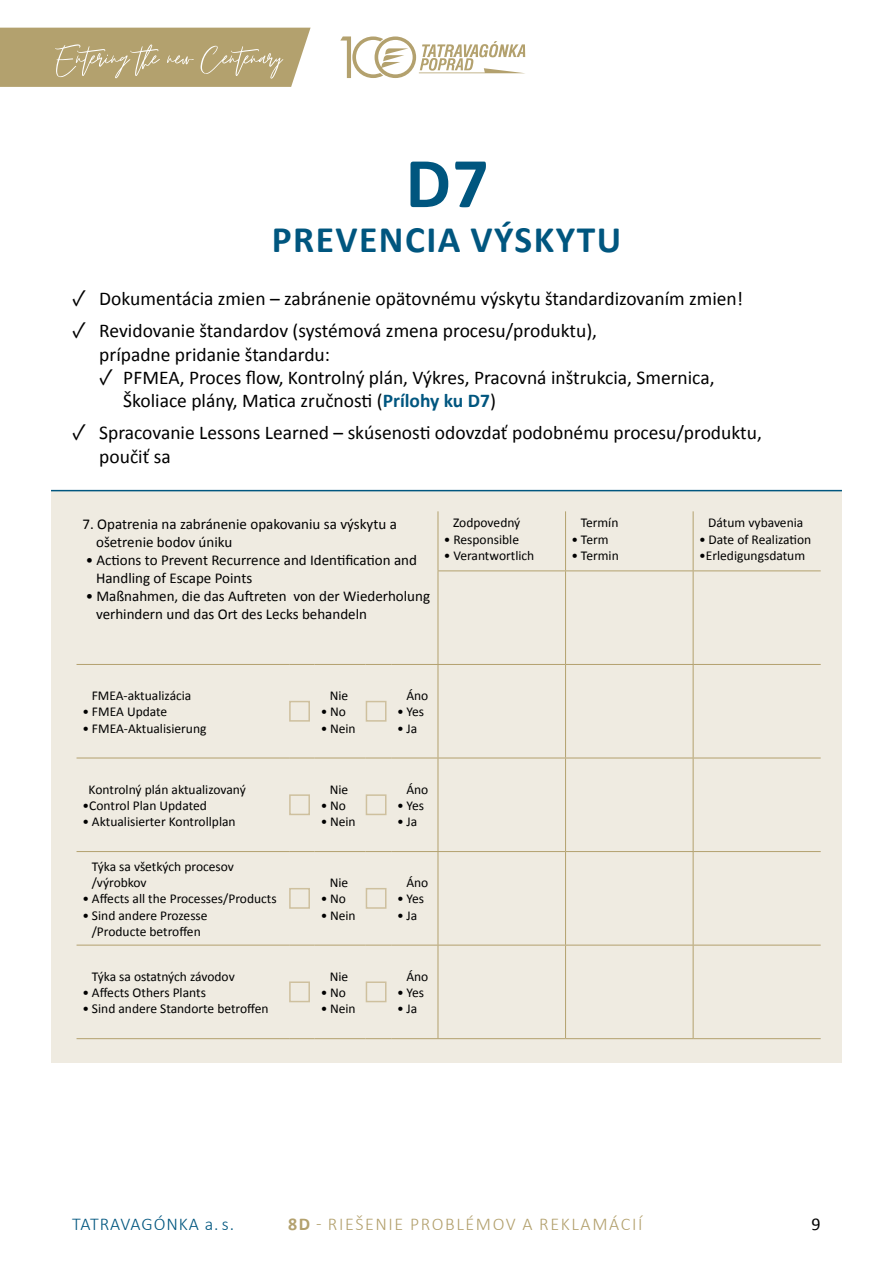
<style>
.page{position:relative;width:893px;height:1263px;background:#fff}
.page>*{position:absolute;margin:0;border:0;box-sizing:border-box;transform-origin:0 0}
.t1{font:700 72px "Calibri";color:#00567f}
.t2{font:700 37.5px "Calibri";letter-spacing:.04em;color:#00567f}
.t3{font:19.5px/23.4px "Calibri";color:#000}
.t4{font:300 18px "Calibri";letter-spacing:.09em;color:#b3a16e}
.t5{font:300 18px "Calibri";letter-spacing:.05em;color:#00567f}
.t6{font:18px "Calibri";color:#000}
.t7{font:15px/18px "Calibri";color:#000}
.t8{font:13.5px/16.2px "Calibri";color:#000}
.s1{font-family:"Acumin Pro"}
.s2{font-weight:700;color:#00567f}
.s3{font-weight:700}
</style>
<div class="page">
<svg style="left:340px;top:36px;width:186px;height:42px"></svg>
<svg style="left:0;top:28px;width:311px;height:59px;background:#b8a879"></svg>
<div style="left:51px;top:491px;width:791px;height:572px;background:#efebe1"></div>
<hr style="left:51px;top:490px;width:791px;height:1px;background:#00567f">
<hr style="left:438px;top:570px;width:128px;height:1px;background:#b3a16e">
<hr style="left:566px;top:570px;width:127px;height:1px;background:#b3a16e">
<hr style="left:693px;top:570px;width:128px;height:1px;background:#b3a16e">
<hr style="left:438px;top:664px;width:128px;height:1px;background:#b3a16e">
<hr style="left:566px;top:664px;width:127px;height:1px;background:#b3a16e">
<hr style="left:693px;top:664px;width:128px;height:1px;background:#b3a16e">
<hr style="left:77px;top:758px;width:212px;height:1px;background:#b3a16e">
<svg style="left:289px;top:758px;width:26px;height:1px"></svg>
<hr style="left:315px;top:758px;width:51px;height:1px;background:#b3a16e">
<svg style="left:366px;top:758px;width:25px;height:1px"></svg>
<hr style="left:391px;top:758px;width:47px;height:1px;background:#b3a16e">
<hr style="left:438px;top:758px;width:128px;height:1px;background:#b3a16e">
<hr style="left:566px;top:758px;width:127px;height:1px;background:#b3a16e">
<hr style="left:693px;top:758px;width:128px;height:1px;background:#b3a16e">
<hr style="left:77px;top:851px;width:212px;height:1px;background:#b3a16e">
<svg style="left:289px;top:851px;width:26px;height:1px"></svg>
<hr style="left:315px;top:851px;width:51px;height:1px;background:#b3a16e">
<svg style="left:366px;top:851px;width:25px;height:1px"></svg>
<hr style="left:391px;top:851px;width:47px;height:1px;background:#b3a16e">
<hr style="left:438px;top:851px;width:128px;height:1px;background:#b3a16e">
<hr style="left:566px;top:851px;width:127px;height:1px;background:#b3a16e">
<hr style="left:693px;top:851px;width:128px;height:1px;background:#b3a16e">
<hr style="left:77px;top:945px;width:212px;height:1px;background:#b3a16e">
<svg style="left:289px;top:945px;width:26px;height:1px"></svg>
<hr style="left:315px;top:945px;width:51px;height:1px;background:#b3a16e">
<svg style="left:366px;top:945px;width:25px;height:1px"></svg>
<hr style="left:391px;top:945px;width:47px;height:1px;background:#b3a16e">
<hr style="left:438px;top:945px;width:128px;height:1px;background:#b3a16e">
<hr style="left:566px;top:945px;width:127px;height:1px;background:#b3a16e">
<hr style="left:693px;top:945px;width:128px;height:1px;background:#b3a16e">
<hr style="left:77px;top:1038px;width:212px;height:1px;background:#b3a16e">
<svg style="left:289px;top:1038px;width:26px;height:1px"></svg>
<hr style="left:315px;top:1038px;width:51px;height:1px;background:#b3a16e">
<svg style="left:366px;top:1038px;width:25px;height:1px"></svg>
<hr style="left:391px;top:1038px;width:47px;height:1px;background:#b3a16e">
<hr style="left:438px;top:1038px;width:128px;height:1px;background:#b3a16e">
<hr style="left:566px;top:1038px;width:127px;height:1px;background:#b3a16e">
<hr style="left:693px;top:1038px;width:128px;height:1px;background:#b3a16e">
<hr style="left:565px;top:511px;width:1px;height:59px;background:#b3a16e">
<hr style="left:565px;top:571px;width:1px;height:93px;background:#b3a16e">
<hr style="left:438px;top:665px;width:1px;height:93px;background:#b3a16e">
<hr style="left:565px;top:665px;width:1px;height:93px;background:#b3a16e">
<hr style="left:438px;top:758px;width:1px;height:93px;background:#b3a16e">
<hr style="left:565px;top:758px;width:1px;height:93px;background:#b3a16e">
<hr style="left:438px;top:852px;width:1px;height:93px;background:#b3a16e">
<hr style="left:565px;top:852px;width:1px;height:93px;background:#b3a16e">
<hr style="left:438px;top:945px;width:1px;height:93px;background:#b3a16e">
<hr style="left:565px;top:945px;width:1px;height:93px;background:#b3a16e">
<hr style="left:693px;top:511px;width:1px;height:59px;background:#b3a16e">
<hr style="left:693px;top:571px;width:1px;height:93px;background:#b3a16e">
<hr style="left:693px;top:665px;width:1px;height:93px;background:#b3a16e">
<hr style="left:693px;top:758px;width:1px;height:93px;background:#b3a16e">
<hr style="left:693px;top:852px;width:1px;height:93px;background:#b3a16e">
<hr style="left:693px;top:945px;width:1px;height:93px;background:#b3a16e">
<hr style="left:438px;top:511px;width:1px;height:59px;background:#b3a16e">
<hr style="left:438px;top:571px;width:1px;height:93px;background:#b3a16e">
<hr style="left:77px;top:664px;width:212px;height:1px;background:#b3a16e">
<svg style="left:289px;top:664px;width:26px;height:1px"></svg>
<hr style="left:315px;top:664px;width:51px;height:1px;background:#b3a16e">
<svg style="left:366px;top:664px;width:25px;height:1px"></svg>
<hr style="left:391px;top:664px;width:47px;height:1px;background:#b3a16e">
<div style="left:289px;top:701px;width:21px;height:21px;border:2px solid #cec09e"></div>
<div style="left:366px;top:701px;width:20px;height:21px;border:2px solid #cec09e"></div>
<div style="left:289px;top:794px;width:21px;height:21px;border:2px solid #cec09e"></div>
<div style="left:366px;top:794px;width:20px;height:21px;border:2px solid #cec09e"></div>
<div style="left:289px;top:888px;width:21px;height:21px;border:2px solid #cec09e"></div>
<div style="left:366px;top:888px;width:20px;height:21px;border:2px solid #cec09e"></div>
<div style="left:289px;top:981px;width:21px;height:21px;border:2px solid #cec09e"></div>
<div style="left:366px;top:981px;width:20px;height:21px;border:2px solid #cec09e"></div>
<h1 class="t1" style="left:406px;top:132px;width:85px">D7</h1>
<h2 class="t2" style="left:272px;top:213px;width:351px">PREVENCIA VÝSKYTU</h2>
<h3 class="t3" style="left:72px;top:287px;width:672px"><span class="s1">✓</span> Dokumentácia zmien – zabránenie opätovnému výskytu štandardizovaním zmien!</h3>
<h3 class="t3" style="left:99px;top:318px;width:499px;text-indent:-27px"><span class="s1">✓</span> Revidovanie štandardov (systémová zmena procesu/produktu), prípadne pridanie štandardu:</h3>
<h3 class="t3" style="left:123px;top:365px;width:593px;text-indent:-24px"><span class="s1">✓</span> PFMEA, Proces flow, Kontrolný plán, Výkres, Pracovná inštrukcia, Smernica,<br>Školiace plány, Matica zručnosti (<span class="s2">Prílohy ku D7</span>)</h3>
<h3 class="t3" style="left:99px;top:421px;width:664px;text-indent:-27px"><span class="s1">✓</span> Spracovanie Lessons Learned – skúsenosti odovzdať podobnému procesu/produktu, poučiť sa</h3>
<p class="t7" style="left:96px;top:514px;width:302px;text-indent:-14px">7. Opatrenia na zabránenie opakovaniu sa výskytu a ošetrenie bodov úniku</p>
<p class="t7" style="left:96px;top:550px;width:322px;text-indent:-10px">• Actions to Prevent Recurrence and Identification and<br>Handling of Escape Points</p>
<p class="t7" style="left:96px;top:586px;width:335px;text-indent:-10px">• Maßnahmen, die das Auftreten von der Wiederholung verhindern und das Ort des Lecks behandeln</p>
<p class="t8" style="left:453px;top:514px;width:69px">Zodpovedný</p>
<p class="t8" style="left:444px;top:531px;width:77px">• Responsible</p>
<p class="t8" style="left:444px;top:547px;width:92px">• Verantwortlich</p>
<p class="t8" style="left:92px;top:687px;width:101px">FMEA-aktualizácia</p>
<p class="t8" style="left:83px;top:703px;width:86px">• FMEA Update</p>
<p class="t8" style="left:83px;top:719px;width:125px">• FMEA-Aktualisierung</p>
<p class="t8" style="left:89px;top:781px;width:159px">Kontrolný plán aktualizovaný</p>
<p class="t8" style="left:83px;top:797px;width:126px">•Control Plan Updated</p>
<p class="t8" style="left:83px;top:813px;width:155px">• Aktualisierter Kontrollplan</p>
<p class="t8" style="left:92px;top:858px;width:144px">Týka sa všetkých procesov /výrobkov</p>
<p class="t8" style="left:83px;top:890px;width:196px">• Affects all the Processes/Products</p>
<p class="t8" style="left:83px;top:907px;width:127px;text-align:center">• Sind andere Prozesse /Producte betroffen</p>
<p class="t8" style="left:92px;top:968px;width:145px">Týka sa ostatných závodov</p>
<p class="t8" style="left:83px;top:984px;width:125px">• Affects Others Plants</p>
<p class="t8" style="left:83px;top:1000px;width:188px">• Sind andere Standorte betroffen</p>
<p class="t8" style="left:330px;top:687px;width:20px">Nie</p>
<p class="t8" style="left:321px;top:703px;width:27px">• No</p>
<p class="t8" style="left:321px;top:719px;width:37px">• Nein</p>
<p class="t8" style="left:330px;top:781px;width:20px">Nie</p>
<p class="t8" style="left:321px;top:797px;width:27px">• No</p>
<p class="t8" style="left:321px;top:813px;width:37px">• Nein</p>
<p class="t8" style="left:330px;top:874px;width:20px">Nie</p>
<p class="t8" style="left:321px;top:890px;width:27px">• No</p>
<p class="t8" style="left:321px;top:907px;width:37px">• Nein</p>
<p class="t8" style="left:330px;top:968px;width:20px">Nie</p>
<p class="t8" style="left:321px;top:984px;width:27px">• No</p>
<p class="t8" style="left:321px;top:1000px;width:37px">• Nein</p>
<p class="t8" style="left:406px;top:687px;width:24px">Áno</p>
<p class="t8" style="left:397px;top:703px;width:29px">• Yes</p>
<p class="t8" style="left:397px;top:719px;width:22px">• Ja</p>
<p class="t8" style="left:406px;top:781px;width:24px">Áno</p>
<p class="t8" style="left:397px;top:797px;width:29px">• Yes</p>
<p class="t8" style="left:397px;top:813px;width:22px">• Ja</p>
<p class="t8" style="left:406px;top:874px;width:24px">Áno</p>
<p class="t8" style="left:397px;top:890px;width:29px">• Yes</p>
<p class="t8" style="left:397px;top:907px;width:22px">• Ja</p>
<p class="t8" style="left:406px;top:968px;width:24px">Áno</p>
<p class="t8" style="left:397px;top:984px;width:29px">• Yes</p>
<p class="t8" style="left:397px;top:1000px;width:22px">• Ja</p>
<p class="t8" style="left:581px;top:514px;width:39px">Termín</p>
<p class="t8" style="left:572px;top:531px;width:39px">• Term</p>
<p class="t8" style="left:572px;top:547px;width:49px">• Termin</p>
<p class="t8" style="left:708px;top:514px;width:97px">Dátum vybavenia</p>
<p class="t8" style="left:699px;top:531px;width:114px">• Date of Realization</p>
<p class="t8" style="left:699px;top:547px;width:108px">•Erledigungsdatum</p>
<h3 class="t5" style="left:72px;top:1212px;width:163px">TATRAVAGÓNKA a. s.</h3>
<h3 class="t4" style="left:288px;top:1212px;width:356px"><span class="s3">8D</span> - RIEŠENIE PROBLÉMOV A REKLAMÁCIÍ</h3>
<h3 class="t6" style="left:812px;top:1211px;width:11px">9</h3>
</div>
